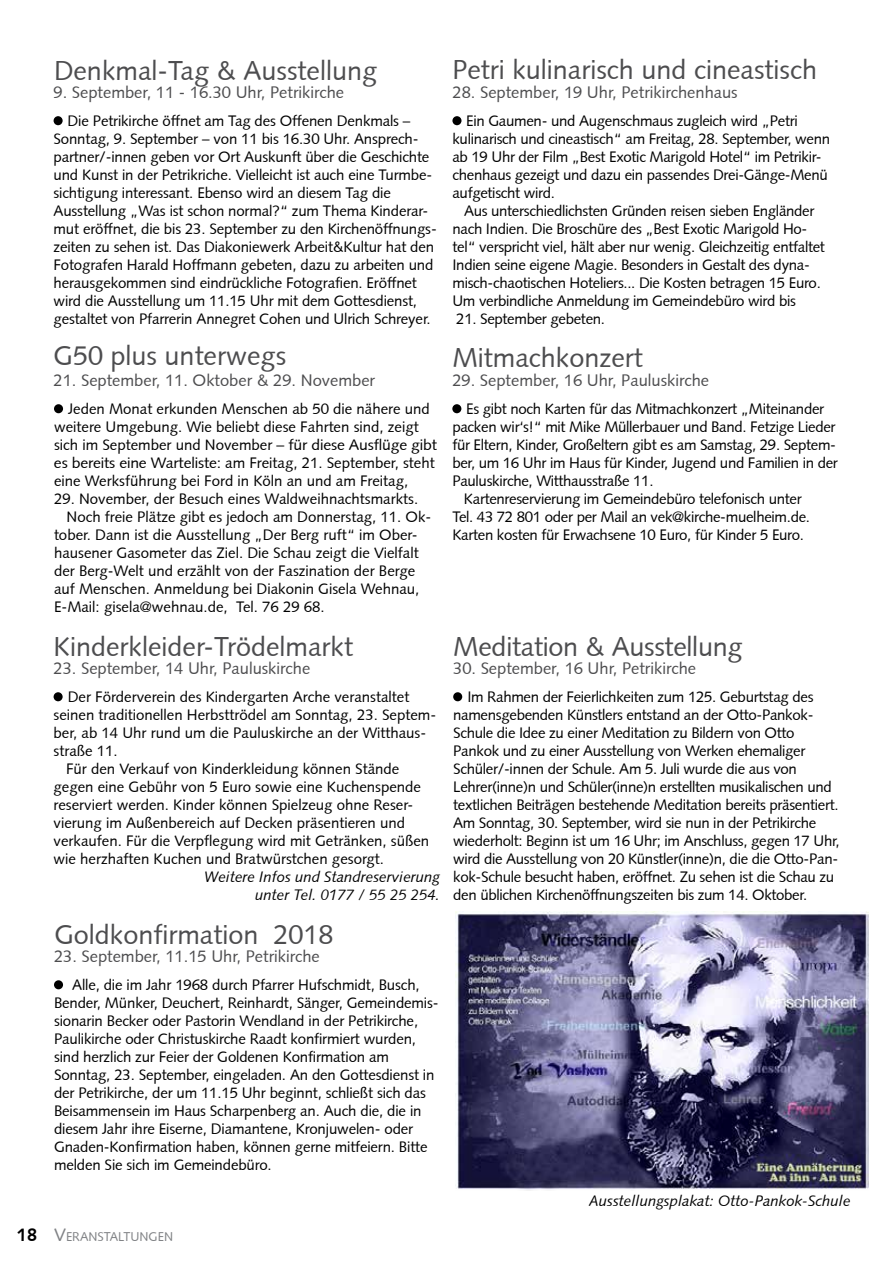
<style>
.page{position:relative;width:893px;height:1263px;background:#fff}
.page>*{position:absolute;margin:0;border:0;box-sizing:border-box;transform-origin:0 0}
.t1{font:27px "Syntax";color:#4d4d4f}
.t2{font:16.5px "Syntax";color:#4d4d4f}
.t3{font:15px/18px "Syntax";letter-spacing:-.01em;color:#000}
.t4{font:italic 15px/18px "Syntax";color:#000;text-align:right}
.t5{font:12.6px "Syntax";color:#808285}
.s1{font-weight:700;font-size:18px;color:#000}
.s2{font-size:18px}
</style>
<div class="page">
<div style="left:54px;top:692px;width:9px;height:9px;background:#000;border-radius:50%"></div>
<div style="left:54px;top:404px;width:9px;height:9px;background:#000;border-radius:50%"></div>
<div style="left:452px;top:116px;width:9px;height:9px;background:#000;border-radius:50%"></div>
<div style="left:54px;top:116px;width:9px;height:9px;background:#000;border-radius:50%"></div>
<div style="left:453px;top:692px;width:9px;height:9px;background:#000;border-radius:50%"></div>
<div style="left:54px;top:980px;width:9px;height:9px;background:#000;border-radius:50%"></div>
<img style="left:455px;top:912px;width:414px;height:278px">
<div style="left:452px;top:404px;width:9px;height:9px;background:#000;border-radius:50%"></div>
<h1 class="t1" style="left:54px;top:55px;width:325px">Denkmal-Tag &amp; Ausstellung</h1>
<h1 class="t1" style="left:452px;top:54px;width:366px">Petri kulinarisch und cineastisch</h1>
<p class="t2" style="left:54px;top:82px;width:292px">9. September, 11 - 16.30 Uhr, Petrikirche</p>
<p class="t3" style="left:54px;top:112px;width:385px;text-indent:14px">Die Petrikirche öffnet am Tag des Offenen Denkmals – Sonntag, 9. September – von 11 bis 16.30 Uhr. Ansprech&shy;partner/-innen geben vor Ort Auskunft über die Geschichte und Kunst in der Petrikriche. Vielleicht ist auch eine Turmbe&shy;sichtigung interessant. Ebenso wird an diesem Tag die Ausstellung „Was ist schon normal?“ zum Thema Kinderar&shy;mut eröffnet, die bis 23. September zu den Kirchenöffnungs&shy;zeiten zu sehen ist. Das Diakoniewerk Arbeit&amp;Kultur hat den Fotografen Harald Hoffmann gebeten, dazu zu arbeiten und herausgekommen sind eindrückliche Fotografien. Eröffnet wird die Ausstellung um 11.15 Uhr mit dem Gottesdienst, gestaltet von Pfarrerin Annegret Cohen und Ulrich Schreyer.</p>
<p class="t2" style="left:453px;top:82px;width:287px">28. September, 19 Uhr, Petrikirchenhaus</p>
<p class="t3" style="left:452px;top:112px;width:379px;text-indent:14px">Ein Gaumen- und Augenschmaus zugleich wird „Petri kulinarisch und cineastisch“ am Freitag, 28. September, wenn ab 19 Uhr der Film „Best Exotic Marigold Hotel“ im Petrikir&shy;chenhaus gezeigt und dazu ein passendes Drei-Gänge-Menü aufgetischt wird.</p>
<p class="t3" style="left:452px;top:202px;width:374px;text-indent:12px">Aus unterschiedlichsten Gründen reisen sieben Engländer nach Indien. Die Broschüre des „Best Exotic Marigold Ho&shy;tel“ verspricht viel, hält aber nur wenig. Gleichzeitig entfaltet Indien seine eigene Magie. Besonders in Gestalt des dyna&shy;misch-chaotischen Hoteliers... Die Kosten betragen 15 Euro.<br>Um verbindliche Anmeldung im Gemeindebüro wird bis</p>
<p class="t3" style="left:456px;top:310px;width:150px">21. September gebeten.</p>
<h1 class="t1" style="left:54px;top:340px;width:234px">G50 plus unterwegs</h1>
<p class="t2" style="left:54px;top:370px;width:323px">21. September, 11. Oktober &amp; 29. November</p>
<p class="t3" style="left:54px;top:400px;width:384px;text-indent:14px">Jeden Monat erkunden Menschen ab 50 die nähere und weitere Umgebung. Wie beliebt diese Fahrten sind, zeigt sich im September und November – für diese Ausflüge gibt es bereits eine Warteliste: am Freitag, 21. September, steht eine Werksführung bei Ford in Köln an und am Freitag,</p>
<p class="t3" style="left:54px;top:490px;width:366px">29. November, der Besuch eines Waldweihnachtsmarkts.</p>
<p class="t3" style="left:67px;top:508px;width:366px">Noch freie Plätze gibt es jedoch am Donnerstag, 11. Ok-</p>
<p class="t3" style="left:54px;top:526px;width:365px">tober. Dann ist die Ausstellung „Der Berg ruft“ im Ober-</p>
<p class="t3" style="left:54px;top:544px;width:366px">hausener Gasometer das Ziel. Die Schau zeigt die Vielfalt</p>
<p class="t3" style="left:54px;top:562px;width:363px">der Berg-Welt und erzählt von der Faszination der Berge</p>
<p class="t3" style="left:54px;top:580px;width:367px">auf Menschen. Anmeldung bei Diakonin Gisela Wehnau,</p>
<p class="t3" style="left:54px;top:598px;width:272px">E-Mail: gisela@wehnau.de, Tel. 76 29 68.</p>
<h1 class="t1" style="left:54px;top:630px;width:301px">Kinderkleider-Trödelmarkt</h1>
<p class="t2" style="left:54px;top:658px;width:258px">23. September, 14 Uhr, Pauluskirche</p>
<p class="t3" style="left:68px;top:688px;width:343px">Der Förderverein des Kindergarten Arche veranstaltet</p>
<p class="t3" style="left:54px;top:706px;width:384px">seinen traditionellen Herbsttrödel am Sonntag, 23. Septem-</p>
<p class="t3" style="left:54px;top:724px;width:374px">ber, ab 14 Uhr rund um die Pauluskirche an der Witthaus-</p>
<p class="t3" style="left:54px;top:742px;width:66px">straße 11.</p>
<p class="t3" style="left:66px;top:760px;width:335px">Für den Verkauf von Kinderkleidung können Stände</p>
<p class="t3" style="left:54px;top:778px;width:369px">gegen eine Gebühr von 5 Euro sowie eine Kuchenspende</p>
<p class="t3" style="left:54px;top:796px;width:361px">reserviert werden. Kinder können Spielzeug ohne Reser-</p>
<p class="t3" style="left:54px;top:814px;width:353px">vierung im Außenbereich auf Decken präsentieren und</p>
<p class="t3" style="left:54px;top:832px;width:377px">verkaufen. Für die Verpflegung wird mit Getränken, süßen</p>
<p class="t3" style="left:54px;top:850px;width:332px">wie herzhaften Kuchen und Bratwürstchen gesorgt.</p>
<p class="t4" style="left:204px;top:868px;width:238px">Weitere Infos und Standreservierung unter Tel. 0177 / 55 25 254.</p>
<h1 class="t1" style="left:54px;top:918px;width:281px">Goldkonfirmation 2018</h1>
<p class="t2" style="left:54px;top:946px;width:267px">23. September, 11.15 Uhr, Petrikirche</p>
<p class="t3" style="left:54px;top:976px;width:386px;text-indent:18px">Alle, die im Jahr 1968 durch Pfarrer Hufschmidt, Busch, Bender, Münker, Deuchert, Reinhardt, Sänger, Gemeindemis&shy;sionarin Becker oder Pastorin Wendland in der Petrikirche, Paulikirche oder Christuskirche Raadt konfirmiert wurden, sind herzlich zur Feier der Goldenen Konfirmation am Sonntag, 23. September, eingeladen. An den Gottesdienst in der Petrikirche, der um 11.15 Uhr beginnt, schließt sich das Beisammensein im Haus Scharpenberg an. Auch die, die in diesem Jahr ihre Eiserne, Diamantene, Kronjuwelen- oder Gnaden-Konfirmation haben, können gerne mitfeiern. Bitte melden Sie sich im Gemeindebüro.</p>
<p class="t5" style="left:17px;top:1229px;width:158px"><span class="s1">18</span> <span class="s2">V</span>ERANSTALTUNGEN</p>
<h1 class="t1" style="left:452px;top:342px;width:192px">Mitmachkonzert</h1>
<p class="t2" style="left:452px;top:370px;width:258px">29. September, 16 Uhr, Pauluskirche</p>
<p class="t3" style="left:466px;top:400px;width:360px">Es gibt noch Karten für das Mitmachkonzert „Miteinander</p>
<p class="t3" style="left:452px;top:418px;width:385px">packen wir‘s!“ mit Mike Müllerbauer und Band. Fetzige Lieder</p>
<p class="t3" style="left:452px;top:436px;width:385px">für Eltern, Kinder, Großeltern gibt es am Samstag, 29. Septem-</p>
<p class="t3" style="left:452px;top:454px;width:387px">ber, um 16 Uhr im Haus für Kinder, Jugend und Familien in der</p>
<p class="t3" style="left:452px;top:472px;width:203px">Pauluskirche, Witthausstraße 11.</p>
<p class="t3" style="left:464px;top:490px;width:339px">Kartenreservierung im Gemeindebüro telefonisch unter</p>
<p class="t3" style="left:452px;top:508px;width:359px">Tel. 43 72 801 oder per Mail an vek@kirche-muelheim.de.</p>
<p class="t3" style="left:452px;top:526px;width:353px">Karten kosten für Erwachsene 10 Euro, für Kinder 5 Euro.</p>
<h1 class="t1" style="left:453px;top:630px;width:291px">Meditation &amp; Ausstellung</h1>
<p class="t2" style="left:453px;top:658px;width:244px">30. September, 16 Uhr, Petrikirche</p>
<p class="t3" style="left:453px;top:688px;width:388px;text-indent:14px">Im Rahmen der Feierlichkeiten zum 125. Geburtstag des namensgebenden Künstlers entstand an der Otto-Pankok-Schule die Idee zu einer Meditation zu Bildern von Otto Pankok und zu einer Ausstellung von Werken ehemaliger Schüler/-innen der Schule. Am 5. Juli wurde die aus von Lehrer(inne)n und Schüler(inne)n erstellten musikalischen und textlichen Beiträgen bestehende Meditation bereits präsentiert.<br>Am Sonntag, 30. September, wird sie nun in der Petrikirche wiederholt: Beginn ist um 16 Uhr; im Anschluss, gegen 17 Uhr, wird die Ausstellung von 20 Künstler(inne)n, die die Otto-Pan&shy;kok-Schule besucht haben, eröffnet. Zu sehen ist die Schau zu den üblichen Kirchenöffnungszeiten bis zum 14. Oktober.</p>
<p class="t4" style="left:589px;top:1192px;width:263px">Ausstellungsplakat: Otto-Pankok-Schule</p>
</div>
